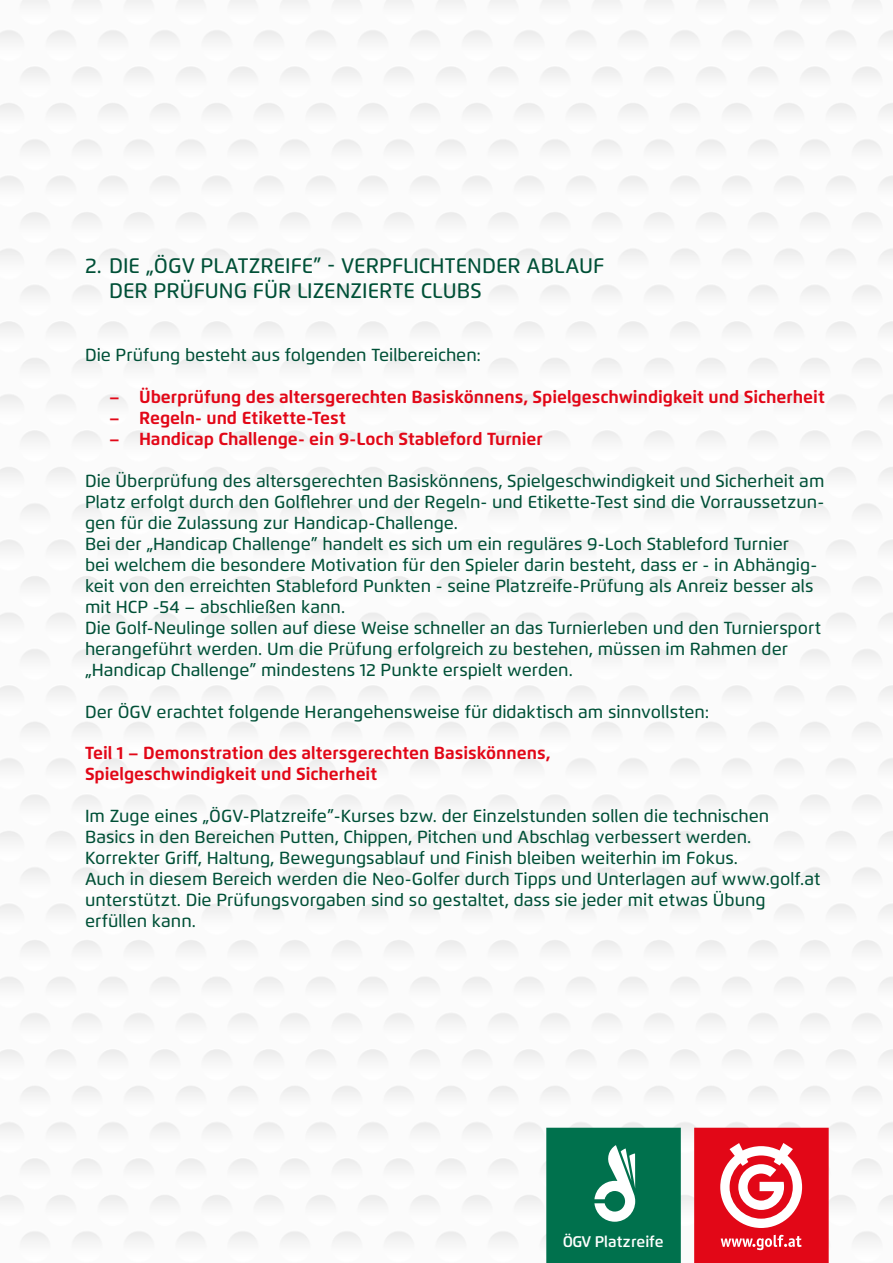
<style>
.page{position:relative;width:893px;height:1263px;background:#fff}
.page>*{position:absolute;margin:0;border:0;box-sizing:border-box;transform-origin:0 0}
.t1{font:500 21px/25.2px "Flexo";color:#005037}
.t2{font:500 17.4px/21px "Flexo";color:#005037}
.t3{font:700 17.4px/21px "Flexo";color:#e20717}
.t4{font:600 15.3px "Flexo";color:#fff}
</style>
<div class="page">
<svg style="left:546px;top:1128px;width:135px;height:135px;background:#167d5c"></svg>
<svg style="left:694px;top:1128px;width:135px;height:135px"></svg>
<p class="t1" style="left:109px;top:253px;width:497px;text-indent:-24px">2. DIE „ÖGV PLATZREIFE” - VERPFLICHTENDER ABLAUF<br>DER PRÜFUNG FÜR LIZENZIERTE CLUBS</p>
<p class="t2" style="left:85px;top:345px;width:398px">Die Prüfung besteht aus folgenden Teilbereichen:</p>
<p class="t3" style="left:109px;top:386px;width:717px">– Überprüfung des altersgerechten Basiskönnens, Spielgeschwindigkeit und Sicherheit</p>
<p class="t3" style="left:109px;top:407px;width:238px">– Regeln- und Etikette-Test</p>
<p class="t3" style="left:109px;top:428px;width:435px">– Handicap Challenge- ein 9-Loch Stableford Turnier</p>
<p class="t2" style="left:85px;top:470px;width:741px">Die Überprüfung des altersgerechten Basiskönnens, Spielgeschwindigkeit und Sicherheit am Platz erfolgt durch den Golflehrer und der Regeln- und Etikette-Test sind die Vorraussetzun&shy;gen für die Zulassung zur Handicap-Challenge.<br>Bei der „Handicap Challenge” handelt es sich um ein reguläres 9-Loch Stableford Turnier<br>bei welchem die besondere Motivation für den Spieler darin besteht, dass er - in Abhängig&shy;keit von den erreichten Stableford Punkten - seine Platzreife-Prüfung als Anreiz besser als mit HCP -54 – abschließen kann.<br>Die Golf-Neulinge sollen auf diese Weise schneller an das Turnierleben und den Turniersport herangeführt werden. Um die Prüfung erfolgreich zu bestehen, müssen im Rahmen der „Handicap Challenge” mindestens 12 Punkte erspielt werden.</p>
<p class="t2" style="left:85px;top:701px;width:626px">Der ÖGV erachtet folgende Herangehensweise für didaktisch am sinnvollsten:</p>
<p class="t3" style="left:85px;top:743px;width:467px">Teil 1 – Demonstration des altersgerechten Basiskönnens,<br>Spielgeschwindigkeit und Sicherheit</p>
<p class="t2" style="left:85px;top:806px;width:737px">Im Zuge eines „ÖGV-Platzreife”-Kurses bzw. der Einzelstunden sollen die technischen Basics in den Bereichen Putten, Chippen, Pitchen und Abschlag verbessert werden.<br>Korrekter Griff, Haltung, Bewegungsablauf und Finish bleiben weiterhin im Fokus.<br>Auch in diesem Bereich werden die Neo-Golfer durch Tipps und Unterlagen auf www.golf.at unterstützt. Die Prüfungsvorgaben sind so gestaltet, dass sie jeder mit etwas Übung erfüllen kann.</p>
<p class="t4" style="left:563px;top:1232px;width:102px">ÖGV Platzreife</p>
</div>
